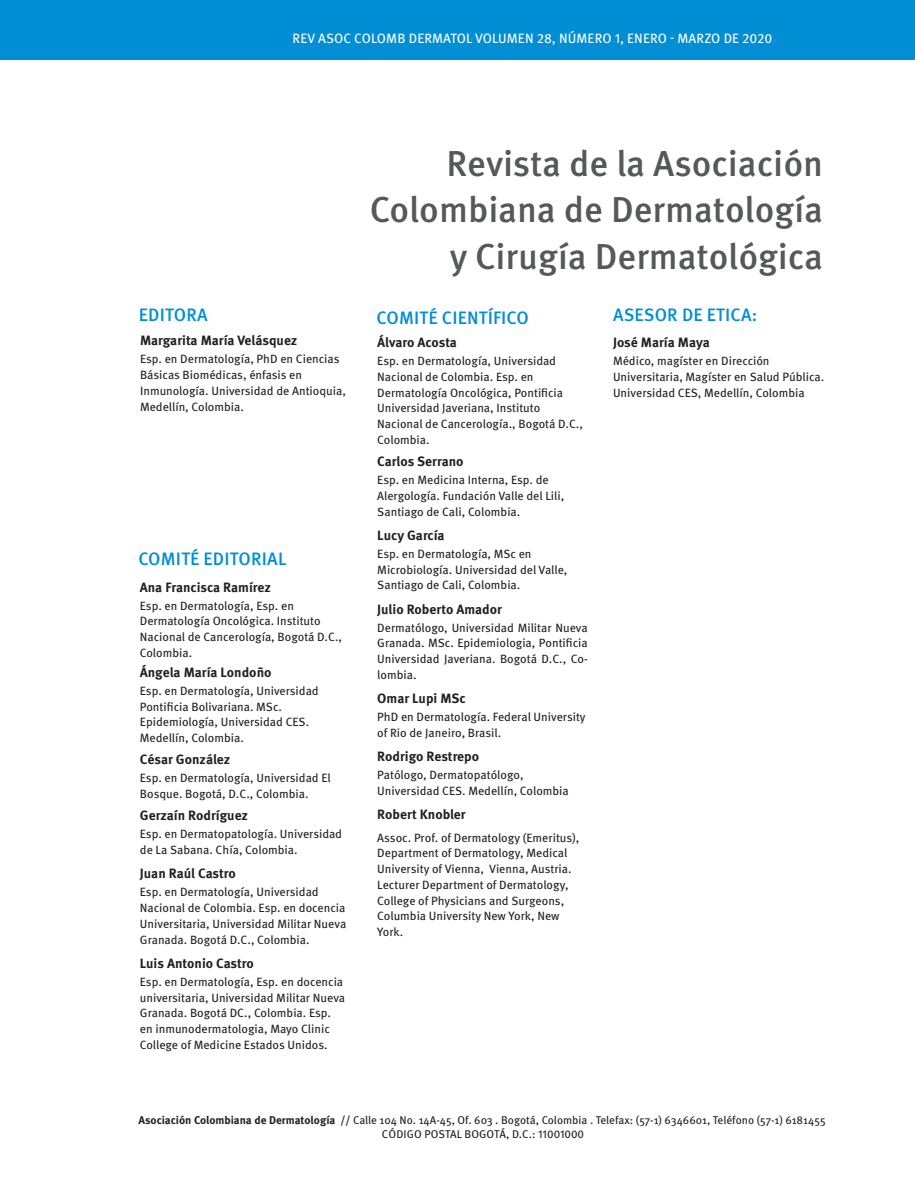
<style>
.page{position:relative;width:915px;height:1191px;background:#fff}
.page>*{position:absolute;margin:0;border:0;box-sizing:border-box;transform-origin:0 0}
.t1{font:500 36px/46.2px "Meta Pro";color:#57585a;text-align:right}
.t2{font:500 18px "Meta Pro";letter-spacing:.01em;color:#008fd5}
.t3{font:700 13.5px "Meta Pro";color:#231f20}
.t4{font:13.5px "Meta Pro";letter-spacing:.01em;color:#fff}
.t5{font:12px/15.8px "Meta Pro";color:#231f20}
.t6{font:11.25px/13.5px "Meta Pro";color:#231f20;text-align:center}
.s1{font-weight:700}
</style>
<div class="page">
<div style="left:0;top:0;width:914px;height:60px;background:#008fd5"></div>
<p class="t4" style="left:292px;top:30px;width:481px">REV ASOC COLOMB DERMATOL VOLUMEN 28, NÚMERO 1, ENERO - MARZO DE 2020</p>
<h2 class="t2" style="left:139px;top:304px;width:70px">EDITORA</h2>
<p class="t3" style="left:140px;top:332px;width:159px">Margarita María Velásquez</p>
<p class="t5" style="left:140px;top:352px;width:207px">Esp. en Dermatología, PhD en Ciencias Básicas Biomédicas, énfasis en Inmunología. Universidad de Antioquia, Medellín, Colombia.</p>
<h2 class="t2" style="left:138px;top:547px;width:149px">COMITÉ EDITORIAL</h2>
<p class="t3" style="left:140px;top:578px;width:132px">Ana Francisca Ramírez</p>
<p class="t5" style="left:140px;top:598px;width:204px">Esp. en Dermatología, Esp. en<br>Dermatología Oncológica. Instituto<br>Nacional de Cancerología, Bogotá D.C.,<br>Colombia.</p>
<p class="t3" style="left:140px;top:664px;width:133px">Ángela María Londoño</p>
<p class="t5" style="left:140px;top:683px;width:180px">Esp. en Dermatología, Universidad<br>Pontificia Bolivariana. MSc.<br>Epidemiología, Universidad CES.<br>Medellín, Colombia.</p>
<p class="t3" style="left:140px;top:751px;width:92px">César González</p>
<p class="t5" style="left:140px;top:770px;width:192px">Esp. en Dermatología, Universidad El<br>Bosque. Bogotá, D.C., Colombia.</p>
<p class="t3" style="left:140px;top:807px;width:110px">Gerzaín Rodríguez</p>
<p class="t5" style="left:140px;top:826px;width:204px">Esp. en Dermatopatología. Universidad de La Sabana. Chía, Colombia.</p>
<p class="t3" style="left:140px;top:865px;width:97px">Juan Raúl Castro</p>
<p class="t5" style="left:140px;top:884px;width:208px">Esp. en Dermatología, Universidad Nacional de Colombia. Esp. en docencia Universitaria, Universidad Militar Nueva Granada. Bogotá D.C., Colombia.</p>
<p class="t3" style="left:140px;top:954px;width:115px">Luis Antonio Castro</p>
<p class="t5" style="left:140px;top:974px;width:207px">Esp. en Dermatología, Esp. en docencia universitaria, Universidad Militar Nueva Granada. Bogotá DC., Colombia. Esp. en inmunodermatologia, Mayo Clinic College of Medicine Estados Unidos.</p>
<h1 class="t1" style="left:370px;top:142px;width:454px">Revista de la Asociación<br>Colombiana de Dermatología y Cirugía Dermatológica</h1>
<h2 class="t2" style="left:376px;top:306px;width:154px">COMITÉ CIENTÍFICO</h2>
<h2 class="t2" style="left:613px;top:304px;width:145px">ASESOR DE ETICA:</h2>
<p class="t3" style="left:612px;top:334px;width:98px">José María Maya</p>
<p class="t5" style="left:612px;top:353px;width:212px">Médico, magíster en Dirección<br>Universitaria, Magíster en Salud Pública.<br>Universidad CES, Medellín, Colombia</p>
<p class="t3" style="left:377px;top:334px;width:81px">Álvaro Acosta</p>
<p class="t5" style="left:377px;top:353px;width:207px">Esp. en Dermatología, Universidad<br>Nacional de Colombia. Esp. en<br>Dermatología Oncológica, Pontificia<br>Universidad Javeriana, Instituto<br>Nacional de Cancerología., Bogotá D.C.,<br>Colombia.</p>
<p class="t3" style="left:377px;top:453px;width:88px">Carlos Serrano</p>
<p class="t5" style="left:377px;top:472px;width:188px">Esp. en Medicina Interna, Esp. de<br>Alergología. Fundación Valle del Lili,<br>Santiago de Cali, Colombia.</p>
<p class="t3" style="left:377px;top:527px;width:69px">Lucy García</p>
<p class="t5" style="left:377px;top:546px;width:192px">Esp. en Dermatología, MSc en<br>Microbiología. Universidad del Valle,<br>Santiago de Cali, Colombia.</p>
<p class="t3" style="left:377px;top:600px;width:126px">Julio Roberto Amador</p>
<p class="t5" style="left:377px;top:620px;width:212px;text-align:justify">Dermatólogo, Universidad Militar Nueva Granada. MSc. Epidemiologia, Pontificia Universidad Javeriana. Bogotá D.C., Co&shy;lombia.</p>
<p class="t3" style="left:377px;top:690px;width:90px">Omar Lupi MSc</p>
<p class="t5" style="left:377px;top:709px;width:210px">PhD en Dermatología. Federal University of Rio de Janeiro, Brasil.</p>
<p class="t3" style="left:377px;top:748px;width:103px">Rodrigo Restrepo</p>
<p class="t5" style="left:377px;top:767px;width:193px">Patólogo, Dermatopatólogo,<br>Universidad CES. Medellín, Colombia</p>
<p class="t3" style="left:377px;top:806px;width:90px">Robert Knobler</p>
<p class="t5" style="left:377px;top:830px;width:203px">Assoc. Prof. of Dermatology (Emeritus), Department of Dermatology, Medical University of Vienna, Vienna, Austria.<br>Lecturer Department of Dermatology, College of Physicians and Surgeons, Columbia University New York, New York.</p>
<p class="t6" style="left:138px;top:1114px;width:688px"><span class="s1">Asociación Colombiana de Dermatología //</span> Calle 104 No. 14A-45, Of. 603 . Bogotá, Colombia . Telefax: (57-1) 6346601, Teléfono (57-1) 6181455<br>CÓDIGO POSTAL BOGOTÁ, D.C.: 11001000</p>
</div>
